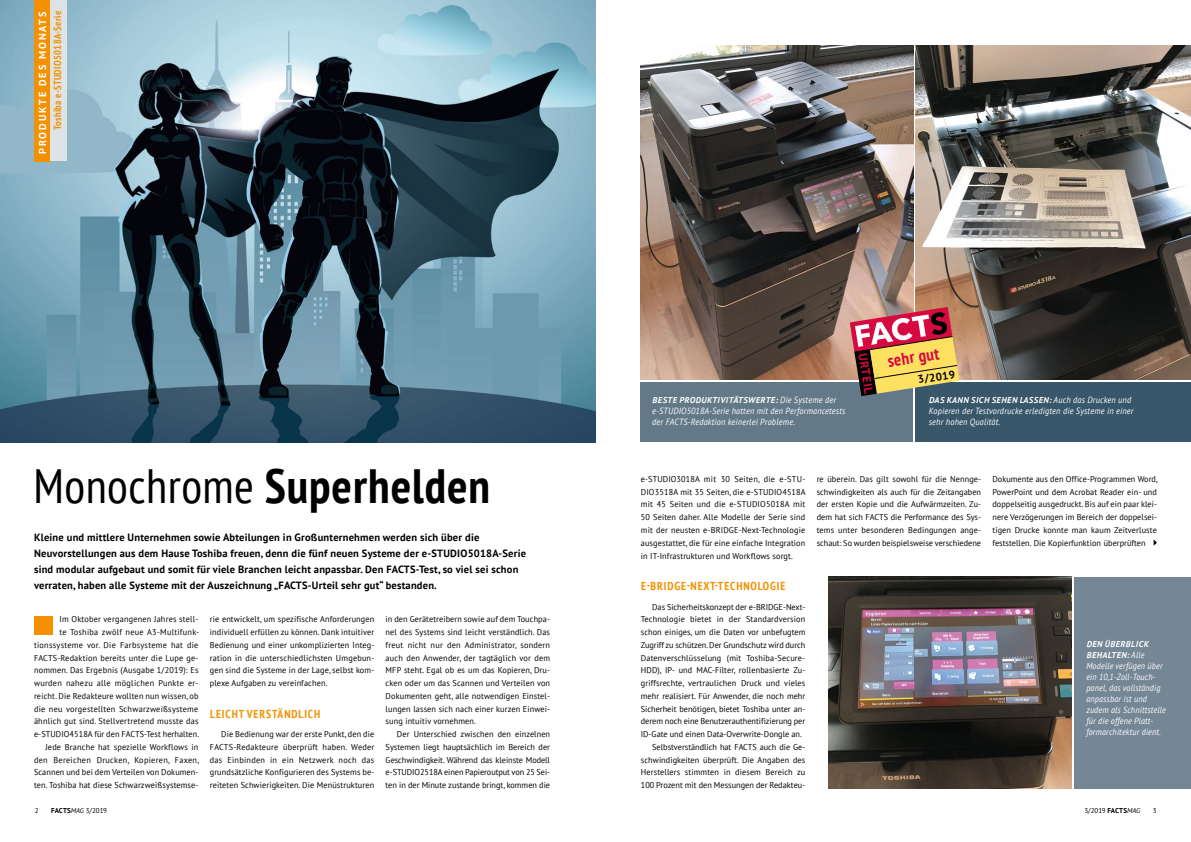
<style>
.page{position:relative;width:1191px;height:842px;background:#fff}
.page>*{position:absolute;margin:0;border:0;box-sizing:border-box;transform-origin:0 0}
.t1{font:700 condensed 48px "PT Sans";letter-spacing:.02em;color:#000}
.t2{font:700 condensed 17px "PT Sans";color:#d60940}
.t3{font:700 11.9px "PT Sans";color:#d60940}
.t4{font:700 condensed 11.5px "PT Sans";letter-spacing:.08em;color:#f39100}
.t5{font:700 11px "PT Sans";color:#000}
.t6{font:700 10.5px/16px "PT Sans";letter-spacing:.02em;color:#000}
.t7{font:700 condensed 10.2px "PT Sans";letter-spacing:.03em;color:#f39100}
.t8{font:700 10.2px "PT Sans";letter-spacing:.19em;color:#fff}
.t9{font:italic 9px/11px "PT Sans";letter-spacing:.02em;color:#fff;scale:.92 1}
.t10{font:italic 9px/11px "PT Sans";letter-spacing:.02em;color:#fff;scale:.9 1}
.t11{font:8.5px/12.8px "PT Sans";letter-spacing:.015em;color:#000;text-align:justify}
.t12{font:italic 700 8.5px/11px "PT Sans";letter-spacing:.055em;color:#fff}
.t13{font:8.5px "PT Sans";letter-spacing:-.005em;color:#000}
.t14{font:7px "PT Sans";color:#000}
.s1{font-weight:400}
.s2{font-weight:400;font-size:9px}
.s3{font-weight:700}
.s4{font-style:italic}
</style>
<div class="page">
<img style="left:0;top:0;width:595px;height:442px">
<div style="left:34px;top:617px;width:18px;height:18px;background:#f39100"></div>
<div style="left:641px;top:383px;width:272px;height:59px;background:#647988"></div>
<div style="left:1074px;top:577px;width:117px;height:211px;background:#758695"></div>
<div style="left:916px;top:383px;width:275px;height:59px;background:#38576a"></div>
<img style="left:641px;top:45px;width:272px;height:335px">
<img style="left:916px;top:45px;width:275px;height:335px">
<div style="left:34px;top:0;width:16px;height:161px;background:#f39100"></div>
<div style="left:50px;top:0;width:17px;height:161px;background:#dee3e7"></div>
<img style="left:828px;top:577px;width:243px;height:211px">
<svg style="left:849px;top:307px;width:110px;height:89px;background:#c28a64"></svg>
<svg style="left:1153px;top:539px;width:4px;height:7px"></svg>
<p class="t8" style="left:36px;top:154px;width:144px;rotate:-90deg">PRODUKTE DES MONATS</p>
<p class="t7" style="left:51px;top:130px;width:121px;rotate:-90deg">Toshiba e-STUDIO5018A-Serie</p>
<h1 class="t1" style="left:33px;top:454px;width:458px"><span class="s1">Monochrome</span> Superhelden</h1>
<p class="t6" style="left:34px;top:529px;width:493px">Kleine und mittlere Unternehmen sowie Abteilungen in Großunternehmen werden sich über die Neuvorstellungen aus dem Hause Toshiba freuen, denn die fünf neuen Systeme der e-STUDIO5018A-Serie sind modular aufgebaut und somit für viele Branchen leicht anpassbar. Den FACTS-Test, so viel sei schon verraten, haben alle Systeme mit der Auszeichnung „FACTS-Urteil sehr gut“ bestanden.</p>
<p class="t11" style="left:34px;top:613px;width:167px;text-align:right">Im Oktober vergangenen Jahres stell-<br>te Toshiba zwölf neue A3-Multifunk&shy;tionssysteme vor. Die Farbsysteme hat die FACTS-Redaktion bereits unter die Lupe ge&shy;nommen. Das Ergebnis (Ausgabe 1/2019): Es wurden nahezu alle möglichen Punkte er&shy;reicht. Die Redakteure wollten nun wissen, ob die neu vorgestellten Schwarzweißsysteme ähnlich gut sind. Stellvertretend musste das e-STUDIO4518A für den FACTS-Test herhalten.<br>Jede Branche hat spezielle Workflows in den Bereichen Drucken, Kopieren, Faxen, Scannen und bei dem Verteilen von Dokumen&shy;ten. Toshiba hat diese Schwarzweißsystemse-</p>
<p class="t11" style="left:210px;top:613px;width:166px">rie entwickelt, um spezifische Anforderungen individuell erfüllen zu können. Dank intuitiver Bedienung und einer unkomplizierten Integ&shy;ration in die unterschiedlichsten Umgebun&shy;gen sind die Systeme in der Lage, selbst kom&shy;plexe Aufgaben zu vereinfachen.</p>
<h3 class="t4" style="left:210px;top:706px;width:111px">LEICHT VERSTÄNDLICH</h3>
<p class="t11" style="left:210px;top:727px;width:166px;text-indent:11px">Die Bedienung war der erste Punkt, den die FACTS-Redakteure überprüft haben. Weder das Einbinden in ein Netzwerk noch das grundsätzliche Konfigurieren des Systems be&shy;reiteten Schwierigkeiten. Die Menüstrukturen</p>
<p class="t11" style="left:386px;top:613px;width:166px">in den Gerätetreibern sowie auf dem Touchpa&shy;nel des Systems sind leicht verständlich. Das freut nicht nur den Administrator, sondern auch den Anwender, der tagtäglich vor dem MFP steht. Egal ob es um das Kopieren, Dru&shy;cken oder um das Scannen und Verteilen von Dokumenten geht, alle notwendigen Einstel&shy;lungen lassen sich nach einer kurzen Einwei&shy;sung intuitiv vornehmen.</p>
<p class="t11" style="left:386px;top:727px;width:166px;text-indent:11px">Der Unterschied zwischen den einzelnen Systemen liegt hauptsächlich im Bereich der Geschwindigkeit. Während das kleinste Modell e-STUDIO2518A einen Papieroutput von 25 Sei&shy;ten in der Minute zustande bringt, kommen die</p>
<p class="t12" style="left:652px;top:394px;width:185px">BESTE PRODUKTIVITÄTSWERTE: <span class="s2">Die Systeme der</span></p>
<p class="t9" style="left:652px;top:405px;width:212px">e-STUDIO5018A-Serie hatten mit den Performancetests der FACTS-Redaktion keinerlei Probleme.</p>
<h3 class="t3" style="left:870px;top:352px;width:42px;rotate:81deg">URTEIL</h3>
<h2 class="t2" style="left:886px;top:350px;width:53px;rotate:-9deg">sehr gut</h2>
<p class="t5" style="left:917px;top:372px;width:39px;rotate:-9deg">3/2019</p>
<p class="t12" style="left:929px;top:394px;width:204px">DAS KANN SICH SEHEN LASSEN: <span class="s2">Auch das Drucken und</span></p>
<p class="t9" style="left:928px;top:405px;width:224px">Kopieren der Testvordrucke erledigten die Systeme in einer sehr hohen Qualität.</p>
<p class="t11" style="left:641px;top:472px;width:166px">e-STUDIO3018A mit 30 Seiten, die e-STU-DIO3518A mit 35 Seiten, die e-STUDIO4518A mit 45 Seiten und die e-STUDIO5018A mit 50 Seiten daher. Alle Modelle der Serie sind mit der neusten e-BRIDGE-Next-Technologie ausgestattet, die für eine einfache Integration in IT-Infrastrukturen und Workflows sorgt.</p>
<h3 class="t4" style="left:641px;top:578px;width:145px">E-BRIDGE-NEXT-TECHNOLOGIE</h3>
<p class="t11" style="left:652px;top:600px;width:155px">Das Sicherheitskonzept der e-BRIDGE-Next-</p>
<p class="t11" style="left:641px;top:613px;width:166px">Technologie bietet in der Standardversion</p>
<p class="t11" style="left:641px;top:625px;width:166px">schon einiges, um die Daten vor unbefugtem</p>
<p class="t13" style="left:641px;top:639px;width:166px">Zugriff zu schützen. Der Grundschutz wird durch</p>
<p class="t11" style="left:641px;top:651px;width:166px">Datenverschlüsselung (mit Toshiba-Secure-</p>
<p class="t11" style="left:641px;top:664px;width:166px">HDD), IP- und MAC-Filter, rollenbasierte Zu-</p>
<p class="t11" style="left:641px;top:676px;width:166px">griffsrechte, vertraulichen Druck und vieles</p>
<p class="t11" style="left:641px;top:689px;width:166px">mehr realisiert. Für Anwender, die noch mehr</p>
<p class="t11" style="left:641px;top:702px;width:166px">Sicherheit benötigen, bietet Toshiba unter an-</p>
<p class="t11" style="left:641px;top:715px;width:166px">derem noch eine Benutzerauthentifizierung per</p>
<p class="t11" style="left:641px;top:727px;width:162px">ID-Gate und einen Data-Overwrite-Dongle an.</p>
<p class="t11" style="left:652px;top:740px;width:155px">Selbstverständlich hat FACTS auch die Ge-</p>
<p class="t11" style="left:641px;top:753px;width:166px">schwindigkeiten überprüft. Die Angaben des</p>
<p class="t11" style="left:641px;top:766px;width:166px">Herstellers stimmten in diesem Bereich zu</p>
<p class="t11" style="left:641px;top:778px;width:166px">100 Prozent mit den Messungen der Redakteu-</p>
<p class="t11" style="left:816px;top:472px;width:166px">re überein. Das gilt sowohl für die Nennge&shy;schwindigkeiten als auch für die Zeitangaben der ersten Kopie und die Aufwärmzeiten. Zu&shy;dem hat sich FACTS die Performance des Sys&shy;tems unter besonderen Bedingungen ange&shy;schaut: So wurden beispielsweise verschiedene</p>
<p class="t11" style="left:992px;top:472px;width:167px">Dokumente aus den Office-Programmen Word, PowerPoint und dem Acrobat Reader ein- und doppelseitig ausgedruckt. Bis auf ein paar klei&shy;nere Verzögerungen im Bereich der doppelsei&shy;tigen Drucke konnte man kaum Zeitverluste feststellen. Die Kopierfunktion überprüften</p>
<p class="t12" style="left:1086px;top:638px;width:64px">DEN ÜBERBLICK<br>BEHALTEN: <span class="s2">Alle</span></p>
<p class="t10" style="left:1086px;top:660px;width:90px">Modelle verfügen über ein 10,1-Zoll-Touch&shy;panel, das vollständig anpassbar ist und zudem als Schnittstelle für die offene Platt&shy;formarchitektur dient.</p>
<p class="t14" style="left:35px;top:806px;width:5px">2</p>
<p class="t14" style="left:51px;top:806px;width:57px"><span class="s3">FACTS</span><span class="s4">MAG</span> 3/2019</p>
<p class="t14" style="left:1084px;top:806px;width:57px">3/2019 <span class="s3">FACTS</span><span class="s4">MAG</span></p>
<p class="t14" style="left:1152px;top:806px;width:5px">3</p>
</div>
